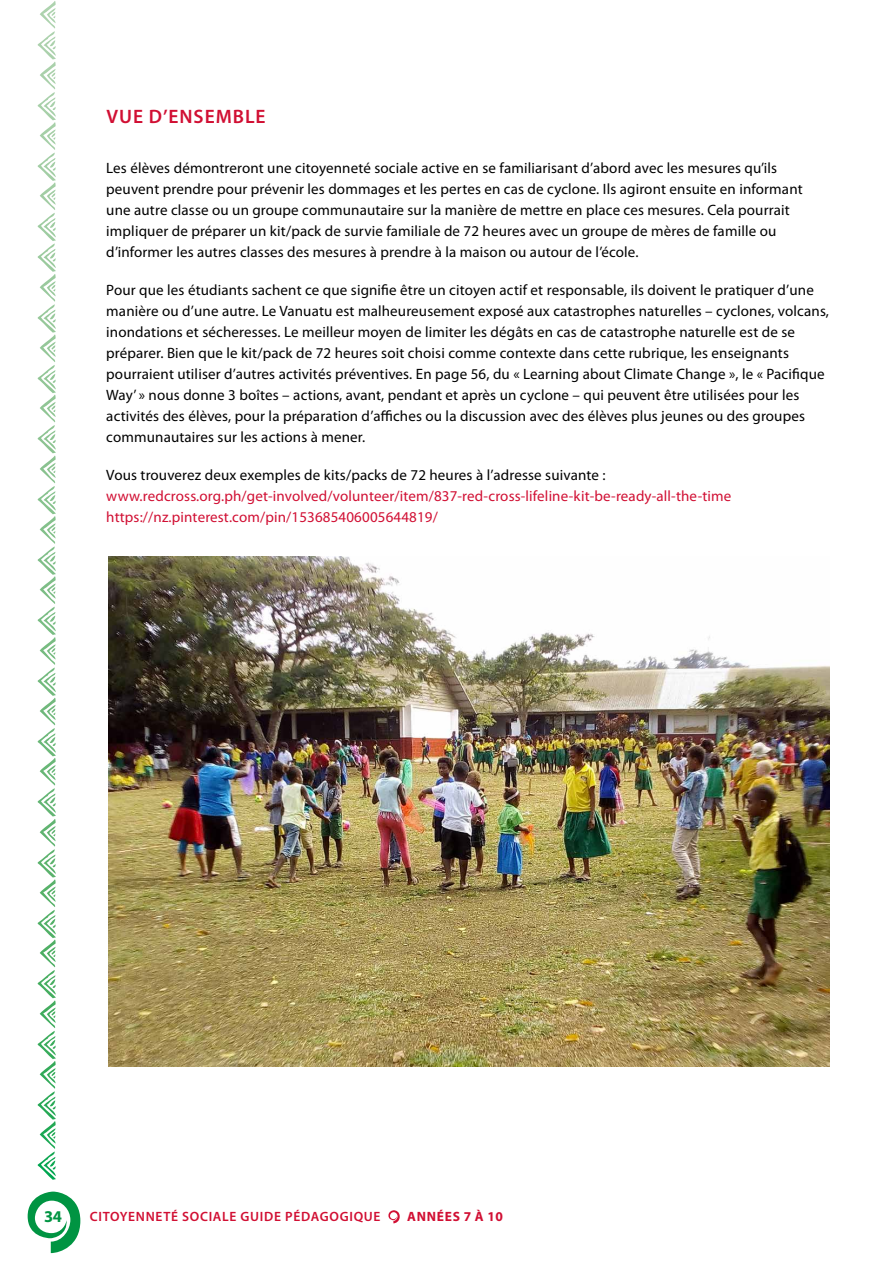
<style>
.page{position:relative;width:893px;height:1263px;background:#fff}
.page>*{position:absolute;margin:0;border:0;box-sizing:border-box;transform-origin:0 0}
.t1{font:600 19.5px "Myriad Pro";letter-spacing:.05em;color:#d10f33}
.t2{font:700 16.5px "Myriad Pro";color:#009442}
.t3{font:15px/21px "Myriad Pro";letter-spacing:.01em;color:#000}
.t4{font:15px/21px "Myriad Pro";letter-spacing:.01em;color:#d10f33}
.t5{font:600 13.5px "Myriad Pro";letter-spacing:.055em;color:#d10f33}
.t6{font:700 13.5px "Myriad Pro";letter-spacing:.055em;color:#d10f33}
</style>
<div class="page">
<svg style="left:28px;top:1191px;width:52px;height:62px"></svg>
<svg style="left:38px;top:879px;width:18px;height:241px"></svg>
<svg style="left:388px;top:1210px;width:12px;height:13px"></svg>
<img style="left:108px;top:556px;width:721px;height:511px">
<h1 class="t1" style="left:106px;top:104px;width:161px">VUE D’ENSEMBLE</h1>
<p class="t3" style="left:106px;top:158px;width:698px">Les élèves démontreront une citoyenneté sociale active en se familiarisant d’abord avec les mesures qu’ils peuvent prendre pour prévenir les dommages et les pertes en cas de cyclone. Ils agiront ensuite en informant une autre classe ou un groupe communautaire sur la manière de mettre en place ces mesures. Cela pourrait impliquer de préparer un kit/pack de survie familiale de 72 heures avec un groupe de mères de famille ou d’informer les autres classes des mesures à prendre à la maison ou autour de l’école.</p>
<p class="t3" style="left:106px;top:280px;width:724px">Pour que les étudiants sachent ce que signifie être un citoyen actif et responsable, ils doivent le pratiquer d’une manière ou d’une autre. Le Vanuatu est malheureusement exposé aux catastrophes naturelles – cyclones, volcans, inondations et sécheresses. Le meilleur moyen de limiter les dégâts en cas de catastrophe naturelle est de se préparer. Bien que le kit/pack de 72 heures soit choisi comme contexte dans cette rubrique, les enseignants pourraient utiliser d’autres activités préventives. En page 56, du « Learning about Climate Change », le « Pacifique Way’ » nous donne 3 boîtes – actions, avant, pendant et après un cyclone – qui peuvent être utilisées pour les activités des élèves, pour la préparation d’affiches ou la discussion avec des élèves plus jeunes ou des groupes communautaires sur les actions à mener.</p>
<p class="t3" style="left:106px;top:465px;width:501px">Vous trouverez deux exemples de kits/packs de 72 heures à l’adresse suivante :</p>
<p class="t4" style="left:106px;top:486px;width:627px">www.redcross.org.ph/get-involved/volunteer/item/837-red-cross-lifeline-kit-be-ready-all-the-time https://nz.pinterest.com/pin/153685406005644819/</p>
<p class="t2" style="left:44px;top:1205px;width:19px">34</p>
<p class="t5" style="left:90px;top:1208px;width:292px">CITOYENNETÉ SOCIALE GUIDE PÉDAGOGIQUE</p>
<p class="t6" style="left:407px;top:1207px;width:97px">ANNÉES 7 À 10</p>
</div>
